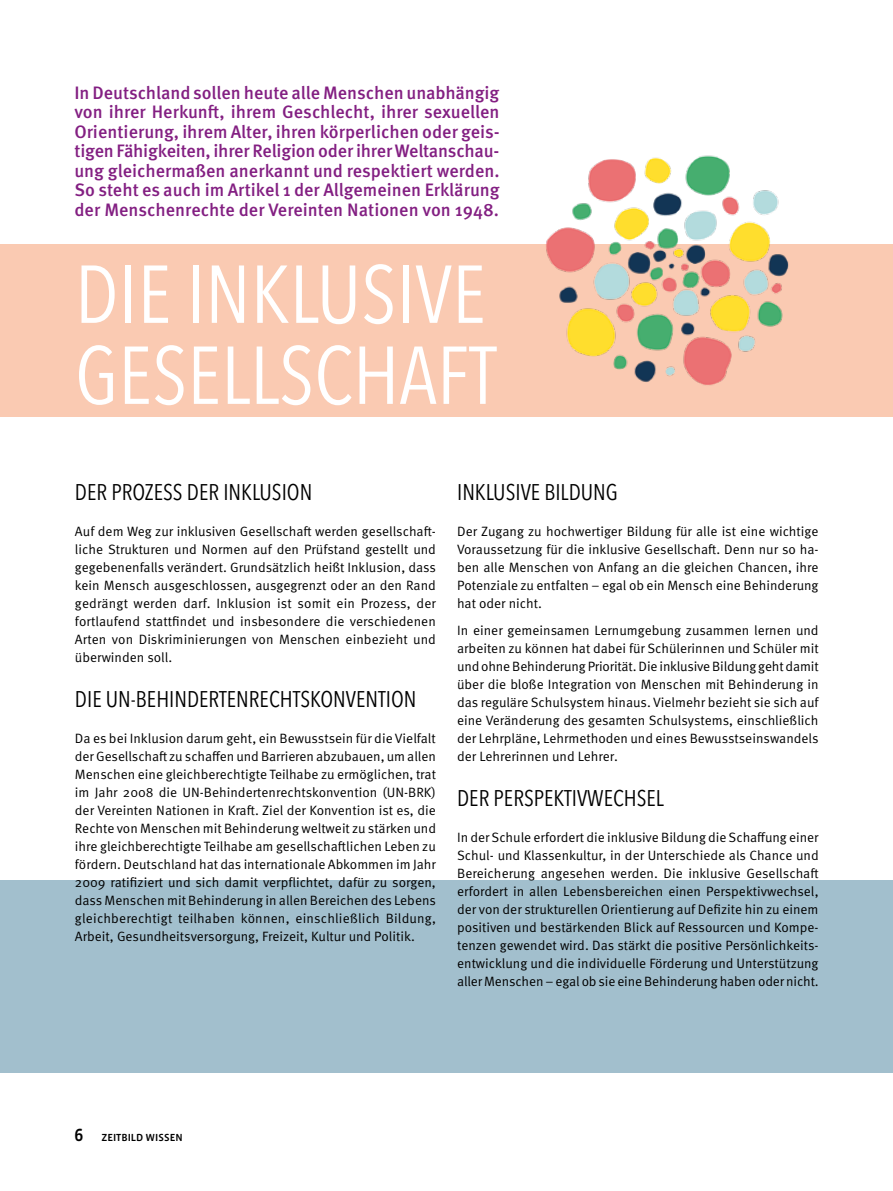
<style>
.page{position:relative;width:893px;height:1191px;background:#fff}
.page>*{position:absolute;margin:0;border:0;box-sizing:border-box;transform-origin:0 0}
.t1{font:condensed 81px/81px "Avenir Next LT Pro";color:#fff}
.t2{font:condensed 22.5px "Avenir Next LT Pro";color:#000}
.t3{font:500 18px/19.5px "Meta Pro";color:#831f82;text-align:justify}
.t4{font:13.5px/18px "Meta Pro Norm";color:#000;text-align:justify}
.t5{font:10.5px "Vista Sans Med";color:#000}
.s1{font-size:18px}
</style>
<div class="page">
<div style="left:0;top:880px;width:893px;height:193px;background:#a2bfcd"></div>
<div style="left:0;top:244px;width:893px;height:173px;background:#facab2"></div>
<img style="left:546px;top:155px;width:243px;height:231px">
<p class="t3" style="left:74px;top:81px;width:427px">In Deutschland sollen heute alle Menschen unabhängig von ihrer Herkunft, ihrem Geschlecht, ihrer sexuellen Orientierung, ihrem Alter, ihren körperlichen oder geis&shy;tigen Fähigkeiten, ihrer Religion oder ihrer Weltanschau&shy;ung gleichermaßen anerkannt und respektiert werden.<br>So steht es auch im Artikel 1 der Allgemeinen Erklärung der Menschenrechte der Vereinten Nationen von 1948.</p>
<h1 class="t1" style="left:75px;top:254px;width:423px">DIE INKLUSIVE<br>GESELLSCHAFT</h1>
<h2 class="t2" style="left:75px;top:479px;width:239px">DER PROZESS DER INKLUSION</h2>
<p class="t4" style="left:75px;top:522px;width:363px">Auf dem Weg zur inklusiven Gesellschaft werden gesellschaft&shy;liche Strukturen und Normen auf den Prüfstand gestellt und gegebenenfalls verändert. Grundsätzlich heißt Inklusion, dass kein Mensch ausgeschlossen, ausgegrenzt oder an den Rand gedrängt werden darf. Inklusion ist somit ein Prozess, der fortlaufend stattfindet und insbesondere die verschiedenen Arten von Diskriminierungen von Menschen einbezieht und überwinden soll.</p>
<h2 class="t2" style="left:75px;top:686px;width:343px">DIE UN-BEHINDERTENRECHTSKONVENTION</h2>
<p class="t4" style="left:75px;top:729px;width:363px">Da es bei Inklusion darum geht, ein Bewusstsein für die Vielfalt der Gesellschaft zu schaffen und Barrieren abzubauen, um allen Menschen eine gleichberechtigte Teilhabe zu ermöglichen, trat im Jahr 2008 die UN-Behindertenrechtskonvention (UN-BRK) der Vereinten Nationen in Kraft. Ziel der Konvention ist es, die Rechte von Menschen mit Behinderung weltweit zu stärken und ihre gleichberechtigte Teilhabe am gesellschaftlichen Leben zu fördern. Deutschland hat das internationale Abkommen im Jahr 2009 ratifiziert und sich damit verpflichtet, dafür zu sorgen, dass Menschen mit Behinderung in allen Bereichen des Lebens gleichberechtigt teilhaben können, einschließlich Bildung, Arbeit, Gesundheitsversorgung, Freizeit, Kultur und Politik.</p>
<h2 class="t2" style="left:457px;top:479px;width:162px">INKLUSIVE BILDUNG</h2>
<p class="t4" style="left:457px;top:522px;width:363px">Der Zugang zu hochwertiger Bildung für alle ist eine wichtige Voraussetzung für die inklusive Gesellschaft. Denn nur so ha&shy;ben alle Menschen von Anfang an die gleichen Chancen, ihre Potenziale zu entfalten – egal ob ein Mensch eine Behinderung hat oder nicht.</p>
<p class="t4" style="left:457px;top:621px;width:363px">In einer gemeinsamen Lernumgebung zusammen lernen und arbeiten zu können hat dabei für Schülerinnen und Schüler mit und ohne Behinderung Priorität. Die inklusive Bildung geht damit über die bloße Integration von Menschen mit Behinderung in das reguläre Schulsystem hinaus. Vielmehr bezieht sie sich auf eine Veränderung des gesamten Schulsystems, einschließlich der Lehrpläne, Lehrmethoden und eines Bewusstseinswandels der Lehrerinnen und Lehrer.</p>
<h2 class="t2" style="left:457px;top:785px;width:208px">DER PERSPEKTIVWECHSEL</h2>
<p class="t4" style="left:457px;top:828px;width:363px">In der Schule erfordert die inklusive Bildung die Schaffung einer Schul- und Klassenkultur, in der Unterschiede als Chance und Bereicherung angesehen werden. Die inklusive Gesellschaft erfordert in allen Lebensbereichen einen Perspektivwechsel, der von der strukturellen Orientierung auf Defizite hin zu einem positiven und bestärkenden Blick auf Ressourcen und Kompe&shy;tenzen gewendet wird. Das stärkt die positive Persönlichkeits&shy;entwicklung und die individuelle Förderung und Unterstützung aller Menschen – egal ob sie eine Behinderung haben oder nicht.</p>
<p class="t5" style="left:74px;top:1131px;width:110px"><span class="s1">6</span> ZEITBILD WISSEN</p>
</div>
